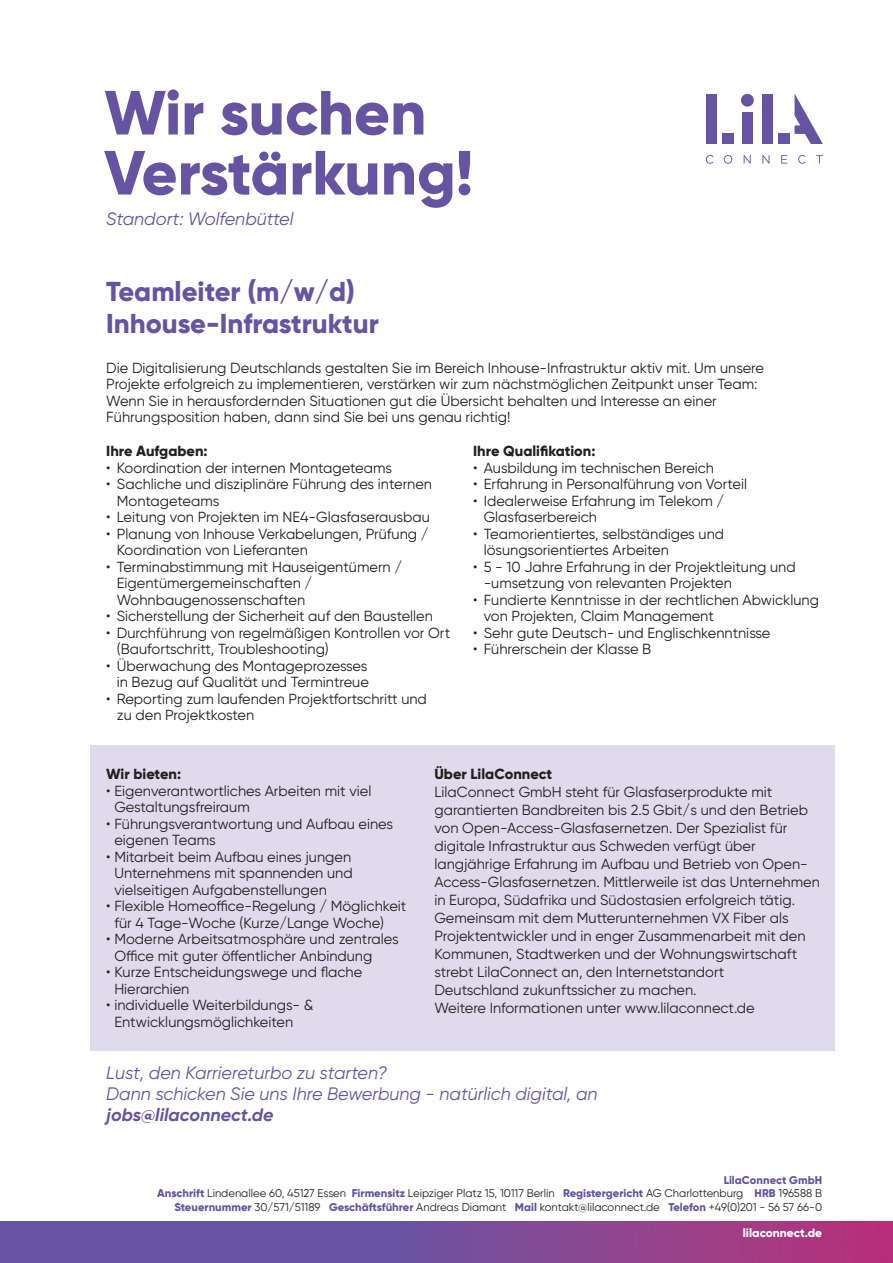
<style>
.page{position:relative;width:893px;height:1263px;background:#fff}
.page>*{position:absolute;margin:0;border:0;box-sizing:border-box;transform-origin:0 0}
.t1{font:800 62.25px/60px "Gilroy";color:#6653a2}
.t2{font:800 27.3px/32px "Gilroy";color:#6653a2}
.t3{font:italic 18px/21px "Gilroy";color:#6653a2}
.t4{font:italic 700 18px "Gilroy";color:#6653a2}
.t5{font:14.7px/16.5px "Gilroy";color:#231f20}
.t6{font:800 14.7px "Gilroy";color:#231f20}
.t7{font:800 12px "Gilroy";color:#fff}
.t8{font:11.25px/13.5px "Gilroy";color:#231f20;text-align:right}
.s1{font-weight:800;color:#6653a2}
</style>
<div class="page">
<div style="left:90px;top:745px;width:744px;height:306px;background:#dfdbed"></div>
<svg style="left:0;top:1221px;width:893px;height:42px;background:#7e4996"></svg>
<svg style="left:706px;top:155px;width:7px;height:9px"></svg>
<svg style="left:724px;top:155px;width:8px;height:9px"></svg>
<svg style="left:744px;top:155px;width:7px;height:9px"></svg>
<svg style="left:762px;top:155px;width:7px;height:9px"></svg>
<svg style="left:781px;top:155px;width:6px;height:9px"></svg>
<svg style="left:798px;top:155px;width:8px;height:9px"></svg>
<svg style="left:816px;top:155px;width:7px;height:9px"></svg>
<div style="left:741px;top:94px;width:13px;height:13px;background:#6653a2;border-radius:50%"></div>
<div style="left:742px;top:112px;width:11px;height:32px;background:#6653a2"></div>
<div style="left:778px;top:134px;width:11px;height:10px;background:#6653a2"></div>
<div style="left:762px;top:94px;width:11px;height:50px;background:#6653a2"></div>
<div style="left:722px;top:134px;width:11px;height:10px;background:#6653a2"></div>
<div style="left:706px;top:94px;width:11px;height:50px;background:#6653a2"></div>
<svg style="left:795px;top:94px;width:28px;height:50px"></svg>
<h1 class="t1" style="left:104px;top:82px;width:371px">Wir suchen<br>Verstärkung!</h1>
<p class="t3" style="left:106px;top:208px;width:189px">Standort: Wolfenbüttel</p>
<h2 class="t2" style="left:106px;top:276px;width:274px">Teamleiter (m/w/d)<br>Inhouse-Infrastruktur</h2>
<p class="t5" style="left:106px;top:359px;width:659px">Die Digitalisierung Deutschlands gestalten Sie im Bereich Inhouse-Infrastruktur aktiv mit. Um unsere Projekte erfolgreich zu implementieren, verstärken wir zum nächstmöglichen Zeitpunkt unser Team:<br>Wenn Sie in herausfordernden Situationen gut die Übersicht behalten und Interesse an einer Führungsposition haben, dann sind Sie bei uns genau richtig!</p>
<p class="t6" style="left:106px;top:442px;width:103px">Ihre Aufgaben:</p>
<p class="t5" style="left:106px;top:459px;width:287px">• Koordination der internen Montageteams</p>
<p class="t5" style="left:117px;top:475px;width:317px;text-indent:-11px">• Sachliche und disziplinäre Führung des internen<br>Montageteams</p>
<p class="t5" style="left:106px;top:508px;width:325px">• Leitung von Projekten im NE4-Glasfaserausbau</p>
<p class="t5" style="left:117px;top:525px;width:313px;text-indent:-11px">• Planung von Inhouse Verkabelungen, Prüfung /<br>Koordination von Lieferanten</p>
<p class="t5" style="left:117px;top:558px;width:287px;text-indent:-11px">• Terminabstimmung mit Hauseigentümern /<br>Eigentümergemeinschaften /<br>Wohnbaugenossenschaften</p>
<p class="t5" style="left:106px;top:607px;width:328px">• Sicherstellung der Sicherheit auf den Baustellen</p>
<p class="t5" style="left:117px;top:624px;width:335px;text-indent:-11px">• Durchführung von regelmäßigen Kontrollen vor Ort (Baufortschritt, Troubleshooting)</p>
<p class="t5" style="left:106px;top:657px;width:264px;text-align:right">• Überwachung des Montageprozesses in Bezug auf Qualität und Termintreue</p>
<p class="t5" style="left:117px;top:690px;width:312px;text-indent:-11px">• Reporting zum laufenden Projektfortschritt und zu den Projektkosten</p>
<p class="t6" style="left:473px;top:442px;width:124px">Ihre Qualifikation:</p>
<p class="t5" style="left:473px;top:459px;width:242px">• Ausbildung im technischen Bereich</p>
<p class="t5" style="left:473px;top:475px;width:275px">• Erfahrung in Personalführung von Vorteil</p>
<p class="t5" style="left:484px;top:492px;width:242px;text-indent:-11px">• Idealerweise Erfahrung im Telekom /<br>Glasfaserbereich</p>
<p class="t5" style="left:484px;top:525px;width:242px;text-indent:-11px">• Teamorientiertes, selbständiges und lösungsorientiertes Arbeiten</p>
<p class="t5" style="left:484px;top:558px;width:314px;text-indent:-11px">• 5 - 10 Jahre Erfahrung in der Projektleitung und -umsetzung von relevanten Projekten</p>
<p class="t5" style="left:484px;top:591px;width:337px;text-indent:-11px">• Fundierte Kenntnisse in der rechtlichen Abwicklung von Projekten, Claim Management</p>
<p class="t5" style="left:473px;top:624px;width:299px">• Sehr gute Deutsch- und Englischkenntnisse</p>
<p class="t5" style="left:473px;top:640px;width:180px">• Führerschein der Klasse B</p>
<p class="t6" style="left:106px;top:765px;width:76px">Wir bieten:</p>
<p class="t5" style="left:114px;top:782px;width:259px;text-indent:-8px">• Eigenverantwortliches Arbeiten mit viel<br>Gestaltungsfreiraum</p>
<p class="t5" style="left:114px;top:815px;width:280px;text-indent:-8px">• Führungsverantwortung und Aufbau eines eigenen Teams</p>
<p class="t5" style="left:114px;top:848px;width:240px;text-align:justify;text-indent:-8px">• Mitarbeit beim Aufbau eines jungen Unternehmens mit spannenden und vielseitigen Aufgabenstellungen</p>
<p class="t5" style="left:114px;top:898px;width:294px;text-indent:-8px">• Flexible Homeoffice-Regelung / Möglichkeit für 4 Tage-Woche (Kurze/Lange Woche)</p>
<p class="t5" style="left:114px;top:931px;width:286px;text-indent:-8px">• Moderne Arbeitsatmosphäre und zentrales<br>Office mit guter öffentlicher Anbindung</p>
<p class="t5" style="left:114px;top:964px;width:249px;text-indent:-8px">• Kurze Entscheidungswege und flache<br>Hierarchien</p>
<p class="t5" style="left:114px;top:997px;width:201px;text-indent:-8px">• individuelle Weiterbildungs- &amp;<br>Entwicklungsmöglichkeiten</p>
<p class="t6" style="left:434px;top:765px;width:119px">Über LilaConnect</p>
<p class="t5" style="left:434px;top:783px;width:387px;line-height:18px">LilaConnect GmbH steht für Glasfaserprodukte mit garantierten Bandbreiten bis 2.5 Gbit/s und den Betrieb von Open-Access-Glasfasernetzen. Der Spezialist für digitale Infrastruktur aus Schweden verfügt über langjährige Erfahrung im Aufbau und Betrieb von Open-Access-Glasfasernetzen. Mittlerweile ist das Unternehmen in Europa, Südafrika und Südostasien erfolgreich tätig.<br>Gemeinsam mit dem Mutterunternehmen VX Fiber als Projektentwickler und in enger Zusammenarbeit mit den Kommunen, Stadtwerken und der Wohnungswirtschaft strebt LilaConnect an, den Internetstandort<br>Deutschland zukunftssicher zu machen.<br>Weitere Informationen unter www.lilaconnect.de</p>
<p class="t3" style="left:106px;top:1062px;width:493px">Lust, den Karriereturbo zu starten?<br>Dann schicken Sie uns Ihre Bewerbung - natürlich digital, an</p>
<p class="t4" style="left:106px;top:1104px;width:169px">jobs@lilaconnect.de</p>
<p class="t8" style="left:157px;top:1173px;width:666px"><span class="s1">LilaConnect GmbH<br>Anschrift</span> Lindenallee 60, 45127 Essen <span class="s1">Firmensitz</span> Leipziger Platz 15, 10117 Berlin <span class="s1">Registergericht</span> AG Charlottenburg <span class="s1">HRB</span> 196588 B<br><span class="s1">Steuernummer</span> 30/571/51189 <span class="s1">Geschäftsführer</span> Andreas Diamant <span class="s1">Mail</span> kontakt@lilaconnect.de <span class="s1">Telefon</span> +49(0)201 - 56 57 66-0</p>
<p class="t7" style="left:743px;top:1225px;width:81px">lilaconnect.de</p>
</div>
